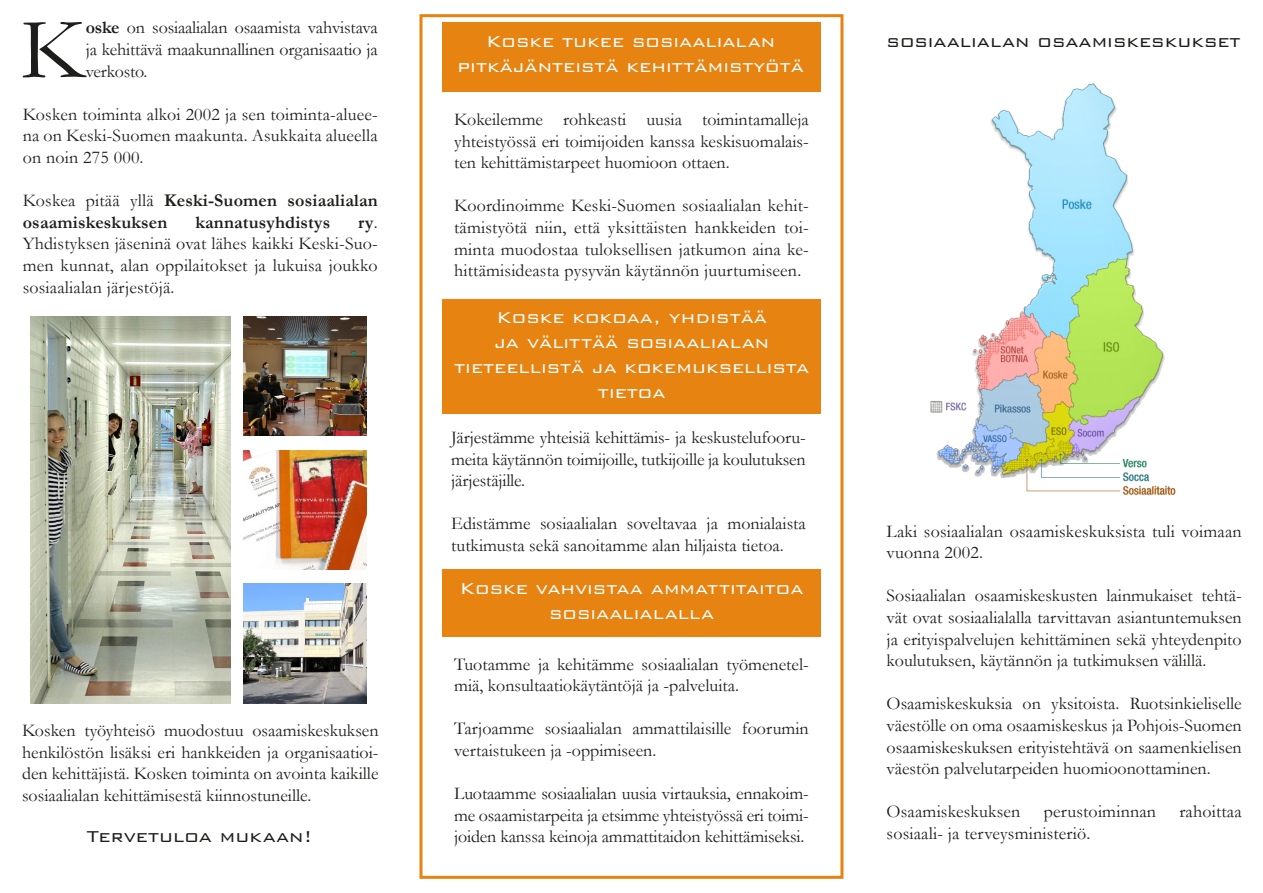
<style>
.page{position:relative;width:1263px;height:893px;background:#fff}
.page>*{position:absolute;margin:0;border:0;box-sizing:border-box;transform-origin:0 0}
.Anfangi{font:87.3px "Garamond";color:#1d1d1b}
.Otsikko{font:300 21px/25.2px "Bank Gothic BT";color:#fff;text-align:center}
.Otsikko-2{font:300 21px "Bank Gothic BT";color:#1d1d1b}
.Leipäteksti{font:300 21px "Bank Gothic BT";color:#1d1d1b}
.Leipäteksti-2{font:18px/21.6px "Garamond";color:#1d1d1b;text-align:justify}
.Anfangi-2{font:18px/21.6px "Garamond";letter-spacing:-.01em;color:#1d1d1b;text-align:justify}
.Leipäteksti-3{font:700 18px/21.6px "Garamond";letter-spacing:.01em;color:#1d1d1b}
.s1{font-weight:700}
.s2{font-weight:400}
</style>
<div class="page">
<div style="left:419px;top:14px;width:424px;height:865px;border:3px solid #e68311"></div>
<img style="left:930px;top:83px;width:245px;height:412px">
<div style="left:442px;top:22px;width:379px;height:69px;background:#e68311"></div>
<div style="left:442px;top:299px;width:379px;height:115px;background:#e68311"></div>
<div style="left:442px;top:569px;width:379px;height:68px;background:#e68311"></div>
<img style="left:30px;top:316px;width:200px;height:388px">
<img style="left:243px;top:316px;width:123px;height:120px">
<img style="left:243px;top:450px;width:123px;height:120px">
<img style="left:243px;top:584px;width:123px;height:120px">
<p class="Anfangi" style="left:20px;top:-9px;width:66px">K</p>
<p class="Anfangi-2" style="left:86px;top:17px;width:294px"><span class="s1">oske</span> on sosiaalialan osaamista vahvistava ja kehittävä maakunnallinen organisaatio ja verkosto.</p>
<p class="Leipäteksti-2" style="left:23px;top:103px;width:357px">Kosken toiminta alkoi 2002 ja sen toiminta-aluee&shy;na on Keski-Suomen maakunta. Asukkaita alueella on noin 275 000.</p>
<p class="Leipäteksti-3" style="left:23px;top:190px;width:357px"><span class="s2">Koskea pitää yllä</span> Keski-Suomen sosiaalialan osaamiskeskuksen</p>
<p class="Leipäteksti-3" style="left:195px;top:211px;width:136px">kannatusyhdistys</p>
<p class="Leipäteksti-2" style="left:23px;top:211px;width:357px;text-indent:335px"><span class="s1">ry</span>.<br>Yhdistyksen jäseninä ovat lähes kaikki Keski-Suo&shy;men kunnat, alan oppilaitokset ja lukuisa joukko sosiaalialan järjestöjä.</p>
<p class="Leipäteksti-2" style="left:22px;top:719px;width:358px">Kosken työyhteisö muodostuu osaamiskeskuksen henkilöstön lisäksi eri hankkeiden ja organisaatioi&shy;den kehittäjistä. Kosken toiminta on avointa kaikille sosiaalialan kehittämisestä kiinnostuneille.</p>
<p class="Leipäteksti" style="left:87px;top:824px;width:227px">Tervetuloa mukaan!</p>
<h1 class="Otsikko" style="left:486px;top:29px;width:290px">Koske tukee sosiaalialan</h1>
<h1 class="Otsikko-2" style="left:887px;top:31px;width:355px">sosiaalialan osaamiskeskukset</h1>
<h1 class="Otsikko" style="left:458px;top:54px;width:348px">pitkäjänteistä kehittämistyötä</h1>
<p class="Leipäteksti-2" style="left:454px;top:108px;width:356px">Kokeilemme rohkeasti uusia toimintamalleja yhteistyössä eri toimijoiden kanssa keskisuomalais&shy;ten kehittämistarpeet huomioon ottaen.</p>
<p class="Leipäteksti-2" style="left:454px;top:194px;width:356px">Koordinoimme Keski-Suomen sosiaalialan kehit&shy;tämistyötä niin, että yksittäisten hankkeiden toi&shy;minta muodostaa tuloksellisen jatkumon aina ke&shy;hittämisideasta pysyvän käytännön juurtumiseen.</p>
<h1 class="Otsikko" style="left:454px;top:304px;width:357px">Koske kokoaa, yhdistää<br>ja välittää sosiaalialan tieteellistä ja kokemuksellista tietoa</h1>
<p class="Leipäteksti-2" style="left:451px;top:426px;width:356px">Järjestämme yhteisiä kehittämis- ja keskustelufooru&shy;meita käytännön toimijoille, tutkijoille ja koulutuksen järjestäjille.</p>
<p class="Leipäteksti-2" style="left:451px;top:512px;width:356px">Edistämme sosiaalialan soveltavaa ja monialaista tutkimusta sekä sanoitamme alan hiljaista tietoa.</p>
<h1 class="Otsikko" style="left:460px;top:575px;width:345px">Koske vahvistaa ammattitaitoa sosiaalialalla</h1>
<p class="Leipäteksti-2" style="left:454px;top:653px;width:356px">Tuotamme ja kehitämme sosiaalialan työmenetel&shy;miä, konsultaatiokäytäntöjä ja -palveluita.</p>
<p class="Leipäteksti-2" style="left:454px;top:717px;width:356px">Tarjoamme sosiaalialan ammattilaisille foorumin vertaistukeen ja -oppimiseen.</p>
<p class="Leipäteksti-2" style="left:454px;top:782px;width:356px">Luotaamme sosiaalialan uusia virtauksia, ennakoim&shy;me osaamistarpeita ja etsimme yhteistyössä eri toimi&shy;joiden kanssa keinoja ammattitaidon kehittämiseksi.</p>
<p class="Leipäteksti-2" style="left:887px;top:520px;width:357px">Laki sosiaalialan osaamiskeskuksista tuli voimaan vuonna 2002.</p>
<p class="Leipäteksti-2" style="left:887px;top:584px;width:357px">Sosiaalialan osaamiskeskusten lainmukaiset tehtä&shy;vät ovat sosiaalialalla tarvittavan asiantuntemuksen ja erityispalvelujen kehittäminen sekä yhteydenpito koulutuksen, käytännön ja tutkimuksen välillä.</p>
<p class="Leipäteksti-2" style="left:887px;top:692px;width:357px">Osaamiskeskuksia on yksitoista. Ruotsinkieliselle väestölle on oma osaamiskeskus ja Pohjois-Suomen osaamiskeskuksen erityistehtävä on saamenkielisen väestön palvelutarpeiden huomioonottaminen.</p>
<p class="Leipäteksti-2" style="left:887px;top:800px;width:135px">Osaamiskeskuksen</p>
<p class="Leipäteksti-2" style="left:1044px;top:800px;width:114px">perustoiminnan</p>
<p class="Leipäteksti-2" style="left:1179px;top:800px;width:64px">rahoittaa</p>
<p class="Leipäteksti-2" style="left:887px;top:822px;width:205px">sosiaali- ja terveysministeriö.</p>
</div>
